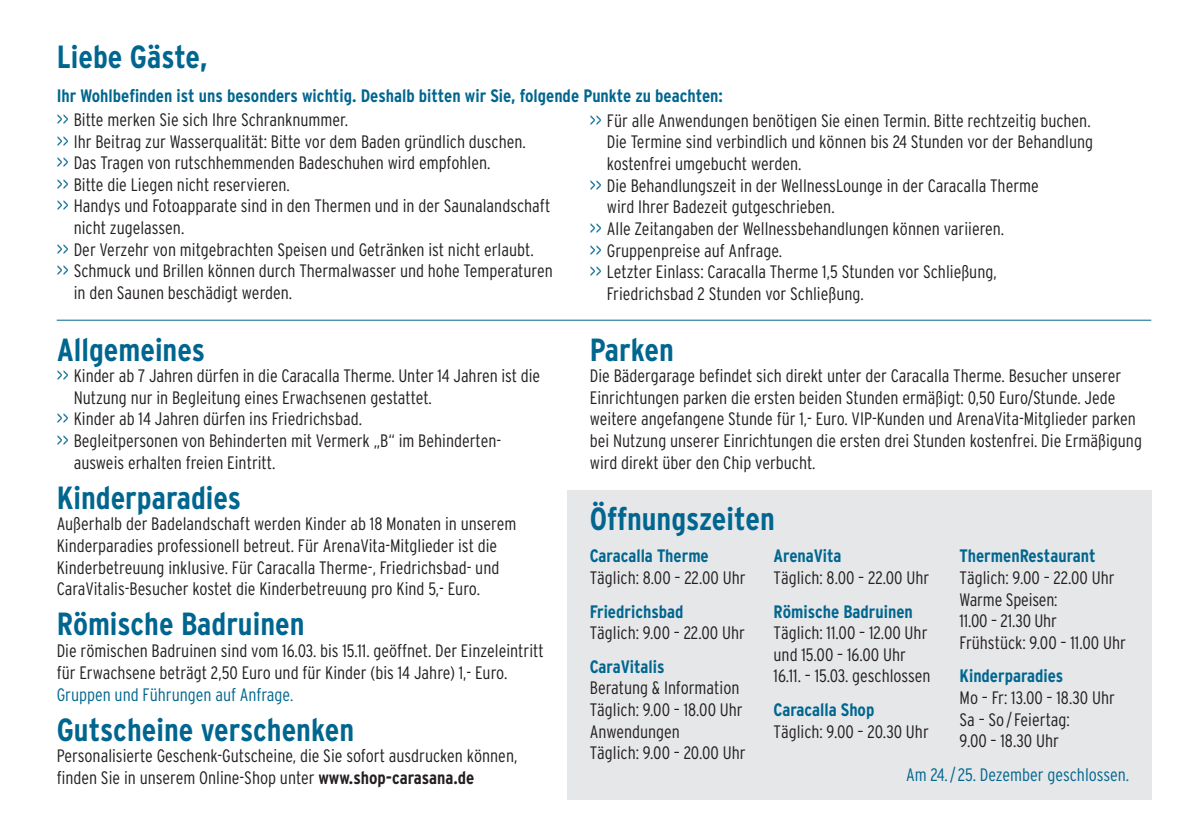
<style>
.page{position:relative;width:1191px;height:840px;background:#fff}
.page>*{position:absolute;margin:0;border:0;box-sizing:border-box;transform-origin:0 0}
.t1{font:700 condensed 32px "Interstate";color:#01668f}
.t2{font:300 condensed 18px/21.6px "Interstate";color:#231f20}
.t3{font:700 condensed 18px "Interstate";color:#01668f}
.t4{font:300 condensed 18px "Interstate";color:#01668f}
.s1{font-size:20px;color:#01668f}
.s2{font-weight:700}
</style>
<div class="page">
<div style="left:567px;top:490px;width:584px;height:309px;background:#e6e7e9"></div>
<hr style="left:57px;top:319px;width:1094px;height:1px;background:#01668f">
<p class="t1" style="left:57px;top:39px;width:152px">Liebe Gäste,</p>
<p class="t3" style="left:57px;top:85px;width:668px">Ihr Wohlbefinden ist uns besonders wichtig. Deshalb bitten wir Sie, folgende Punkte zu beachten:</p>
<p class="t2" style="left:57px;top:109px;width:293px"><span class="s1">&gt;&gt;</span> Bitte merken Sie sich Ihre Schranknummer.</p>
<p class="t2" style="left:57px;top:130px;width:470px"><span class="s1">&gt;&gt;</span> Ihr Beitrag zur Wasserqualität: Bitte vor dem Baden gründlich duschen.</p>
<p class="t2" style="left:57px;top:152px;width:435px"><span class="s1">&gt;&gt;</span> Das Tragen von rutschhemmenden Badeschuhen wird empfohlen.</p>
<p class="t2" style="left:57px;top:173px;width:235px"><span class="s1">&gt;&gt;</span> Bitte die Liegen nicht reservieren.</p>
<p class="t2" style="left:57px;top:195px;width:495px"><span class="s1">&gt;&gt;</span> Handys und Fotoapparate sind in den Thermen und in der Saunalandschaft</p>
<p class="t2" style="left:74px;top:217px;width:112px">nicht zugelassen.</p>
<p class="t2" style="left:57px;top:238px;width:478px"><span class="s1">&gt;&gt;</span> Der Verzehr von mitgebrachten Speisen und Getränken ist nicht erlaubt.</p>
<p class="t2" style="left:57px;top:260px;width:497px"><span class="s1">&gt;&gt;</span> Schmuck und Brillen können durch Thermalwasser und hohe Temperaturen</p>
<p class="t2" style="left:74px;top:281px;width:220px">in den Saunen beschädigt werden.</p>
<p class="t1" style="left:57px;top:331px;width:150px">Allgemeines</p>
<p class="t2" style="left:74px;top:365px;width:468px;text-indent:-17px"><span class="s1">&gt;&gt;</span> Kinder ab 7 Jahren dürfen in die Caracalla Therme. Unter 14 Jahren ist die<br>Nutzung nur in Begleitung eines Erwachsenen gestattet.</p>
<p class="t2" style="left:57px;top:408px;width:307px"><span class="s1">&gt;&gt;</span> Kinder ab 14 Jahren dürfen ins Friedrichsbad.</p>
<p class="t2" style="left:74px;top:429px;width:429px;text-indent:-17px"><span class="s1">&gt;&gt;</span> Begleitpersonen von Behinderten mit Vermerk „B“ im Behinderten&shy;ausweis erhalten freien Eintritt.</p>
<p class="t1" style="left:57px;top:479px;width:186px">Kinderparadies</p>
<p class="t2" style="left:57px;top:513px;width:461px">Außerhalb der Badelandschaft werden Kinder ab 18 Monaten in unserem<br>Kinderparadies professionell betreut. Für ArenaVita-Mitglieder ist die</p>
<p class="t2" style="left:57px;top:556px;width:444px">Kinderbetreuung inklusive. Für Caracalla Therme-, Friedrichsbad- und</p>
<p class="t2" style="left:57px;top:577px;width:425px">CaraVitalis-Besucher kostet die Kinderbetreuung pro Kind 5,- Euro.</p>
<p class="t1" style="left:57px;top:605px;width:249px">Römische Badruinen</p>
<p class="t2" style="left:57px;top:639px;width:488px">Die römischen Badruinen sind vom 16.03. bis 15.11. geöffnet. Der Einzeleintritt für Erwachsene beträgt 2,50 Euro und für Kinder (bis 14 Jahre) 1,- Euro.</p>
<p class="t4" style="left:57px;top:683px;width:238px">Gruppen und Führungen auf Anfrage.</p>
<p class="t1" style="left:57px;top:711px;width:299px">Gutscheine verschenken</p>
<p class="t2" style="left:57px;top:744px;width:462px">Personalisierte Geschenk-Gutscheine, die Sie sofort ausdrucken können,</p>
<p class="t2" style="left:57px;top:766px;width:419px">finden Sie in unserem Online-Shop unter <span class="s2">www.shop-carasana.de</span></p>
<p class="t2" style="left:590px;top:109px;width:502px"><span class="s1">&gt;&gt;</span> Für alle Anwendungen benötigen Sie einen Termin. Bitte rechtzeitig buchen.</p>
<p class="t2" style="left:607px;top:131px;width:488px">Die Termine sind verbindlich und können bis 24 Stunden vor der Behandlung</p>
<p class="t2" style="left:607px;top:153px;width:196px">kostenfrei umgebucht werden.</p>
<p class="t2" style="left:590px;top:174px;width:450px"><span class="s1">&gt;&gt;</span> Die Behandlungszeit in der WellnessLounge in der Caracalla Therme</p>
<p class="t2" style="left:607px;top:196px;width:229px">wird Ihrer Badezeit gutgeschrieben.</p>
<p class="t2" style="left:590px;top:217px;width:416px"><span class="s1">&gt;&gt;</span> Alle Zeitangaben der Wellnessbehandlungen können variieren.</p>
<p class="t2" style="left:590px;top:239px;width:194px"><span class="s1">&gt;&gt;</span> Gruppenpreise auf Anfrage.</p>
<p class="t2" style="left:607px;top:261px;width:391px;text-indent:-17px"><span class="s1">&gt;&gt;</span> Letzter Einlass: Caracalla Therme 1,5 Stunden vor Schließung,<br>Friedrichsbad 2 Stunden vor Schließung.</p>
<p class="t1" style="left:590px;top:331px;width:86px">Parken</p>
<p class="t2" style="left:590px;top:365px;width:533px">Die Bädergarage befindet sich direkt unter der Caracalla Therme. Besucher unserer</p>
<p class="t2" style="left:590px;top:386px;width:554px">Einrichtungen parken die ersten beiden Stunden ermäßigt: 0,50 Euro/Stunde. Jede weitere angefangene Stunde für 1,- Euro. VIP-Kunden und ArenaVita-Mitglieder parken bei Nutzung unserer Einrichtungen die ersten drei Stunden kostenfrei. Die Ermäßigung</p>
<p class="t2" style="left:590px;top:451px;width:227px">wird direkt über den Chip verbucht.</p>
<p class="t1" style="left:590px;top:501px;width:186px">Öffnungszeiten</p>
<p class="t3" style="left:590px;top:545px;width:120px">Caracalla Therme</p>
<p class="t2" style="left:590px;top:566px;width:157px">Täglich: 8.00 – 22.00 Uhr</p>
<p class="t3" style="left:590px;top:600px;width:95px">Friedrichsbad</p>
<p class="t2" style="left:590px;top:621px;width:157px">Täglich: 9.00 – 22.00 Uhr</p>
<p class="t3" style="left:590px;top:656px;width:76px">CaraVitalis</p>
<p class="t2" style="left:590px;top:676px;width:151px">Beratung &amp; Information</p>
<p class="t2" style="left:590px;top:698px;width:154px">Täglich: 9.00 – 18.00 Uhr</p>
<p class="t2" style="left:590px;top:720px;width:92px">Anwendungen</p>
<p class="t2" style="left:590px;top:741px;width:157px">Täglich: 9.00 – 20.00 Uhr</p>
<p class="t3" style="left:773px;top:545px;width:69px">ArenaVita</p>
<p class="t2" style="left:773px;top:566px;width:157px">Täglich: 8.00 – 22.00 Uhr</p>
<p class="t3" style="left:773px;top:600px;width:141px">Römische Badruinen</p>
<p class="t2" style="left:773px;top:621px;width:155px">Täglich: 11.00 – 12.00 Uhr</p>
<p class="t2" style="left:773px;top:643px;width:134px">und 15.00 – 16.00 Uhr</p>
<p class="t2" style="left:773px;top:664px;width:159px">16.11. – 15.03. geschlossen</p>
<p class="t3" style="left:773px;top:699px;width:102px">Caracalla Shop</p>
<p class="t2" style="left:773px;top:720px;width:157px">Täglich: 9.00 – 20.30 Uhr</p>
<p class="t3" style="left:959px;top:545px;width:138px">ThermenRestaurant</p>
<p class="t2" style="left:959px;top:566px;width:157px">Täglich: 9.00 – 22.00 Uhr</p>
<p class="t2" style="left:959px;top:588px;width:99px">Warme Speisen:</p>
<p class="t2" style="left:959px;top:609px;width:99px">11.00 – 21.30 Uhr</p>
<p class="t2" style="left:959px;top:631px;width:168px">Frühstück: 9.00 – 11.00 Uhr</p>
<p class="t3" style="left:959px;top:665px;width:105px">Kinderparadies</p>
<p class="t2" style="left:959px;top:686px;width:157px">Mo – Fr: 13.00 – 18.30 Uhr</p>
<p class="t2" style="left:959px;top:708px;width:112px">Sa – So / Feiertag:<br>9.00 – 18.30 Uhr</p>
<p class="t4" style="left:906px;top:763px;width:225px">Am 24./ 25. Dezember geschlossen.</p>
</div>
